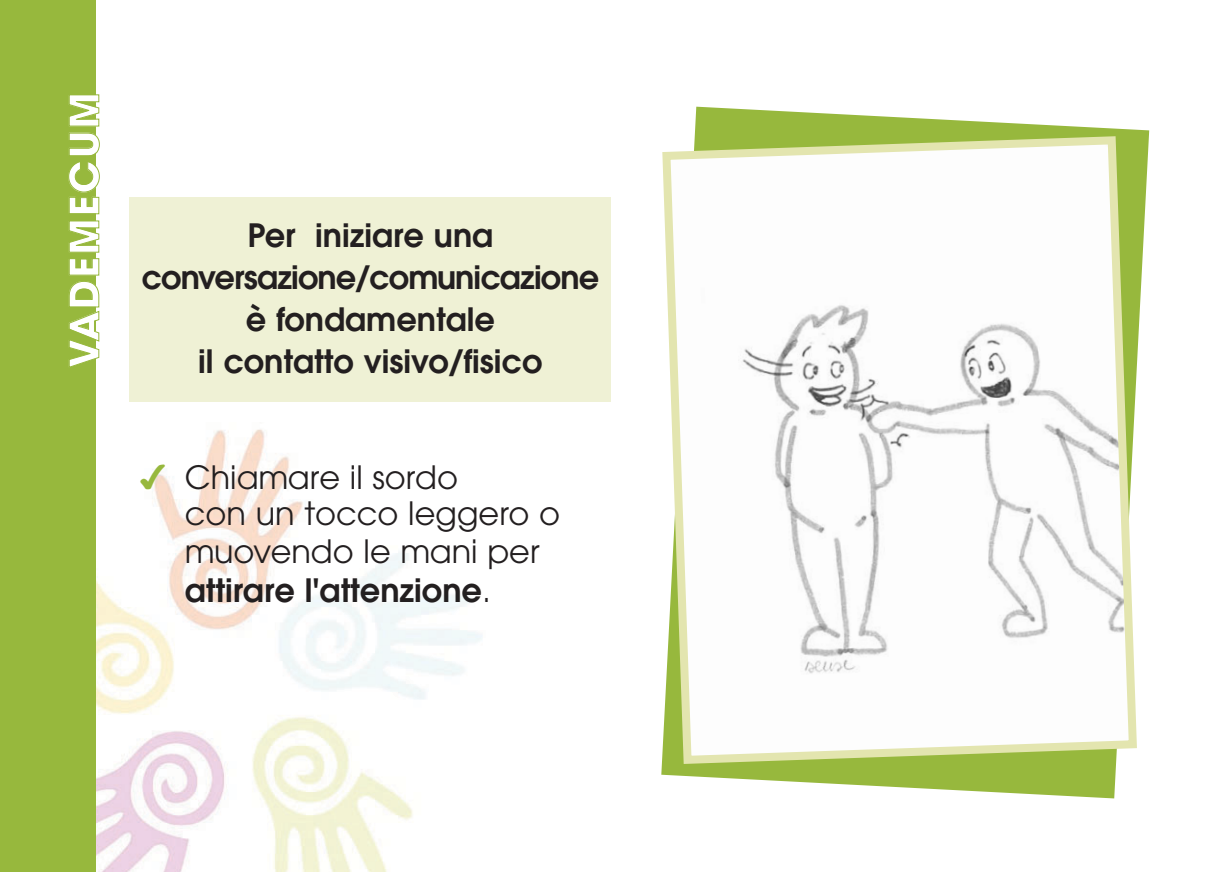
<style>
.page{position:relative;width:1224px;height:872px;background:#fff}
.page>*{position:absolute;margin:0;border:0;box-sizing:border-box;transform-origin:0 0}
.t1{font:700 40px "Avant Garde";letter-spacing:.045em;color:#fff}
.t2{font:600 32px/42px "Avant Garde";color:#231f20;text-align:center}
.t3{font:32px/37.6px "Avant Garde";color:#231f20}
.s1{font-family:"Monotype Sorts";color:#97b83d}
.s2{font-weight:600}
</style>
<div class="page">
<img style="left:95px;top:423px;width:387px;height:449px">
<div style="left:129px;top:197px;width:482px;height:205px;background:#eff1d5"></div>
<div style="left:0;top:0;width:95px;height:872px;background:#97b83d"></div>
<svg style="left:661px;top:107px;width:488px;height:691px"></svg>
<svg style="left:661px;top:132px;width:480px;height:636px"></svg>
<svg style="left:95px;top:220px;width:4px;height:148px"></svg>
<svg style="left:95px;top:133px;width:5px;height:81px"></svg>
<svg style="left:95px;top:94px;width:4px;height:33px"></svg>
<p class="t1" style="left:69px;top:368px;width:277px;rotate:-90deg">VADEMECUM</p>
<p class="t2" style="left:142px;top:217px;width:459px">Per iniziare una conversazione/comunicazione è fondamentale<br>il contatto visivo/fisico</p>
<p class="t3" style="left:185px;top:461px;width:377px;text-indent:-45px"><span class="s1">✔</span> Chiamare il sordo<br>con un tocco leggero o muovendo le mani per <span class="s2">attirare l'attenzione</span>.</p>
</div>
